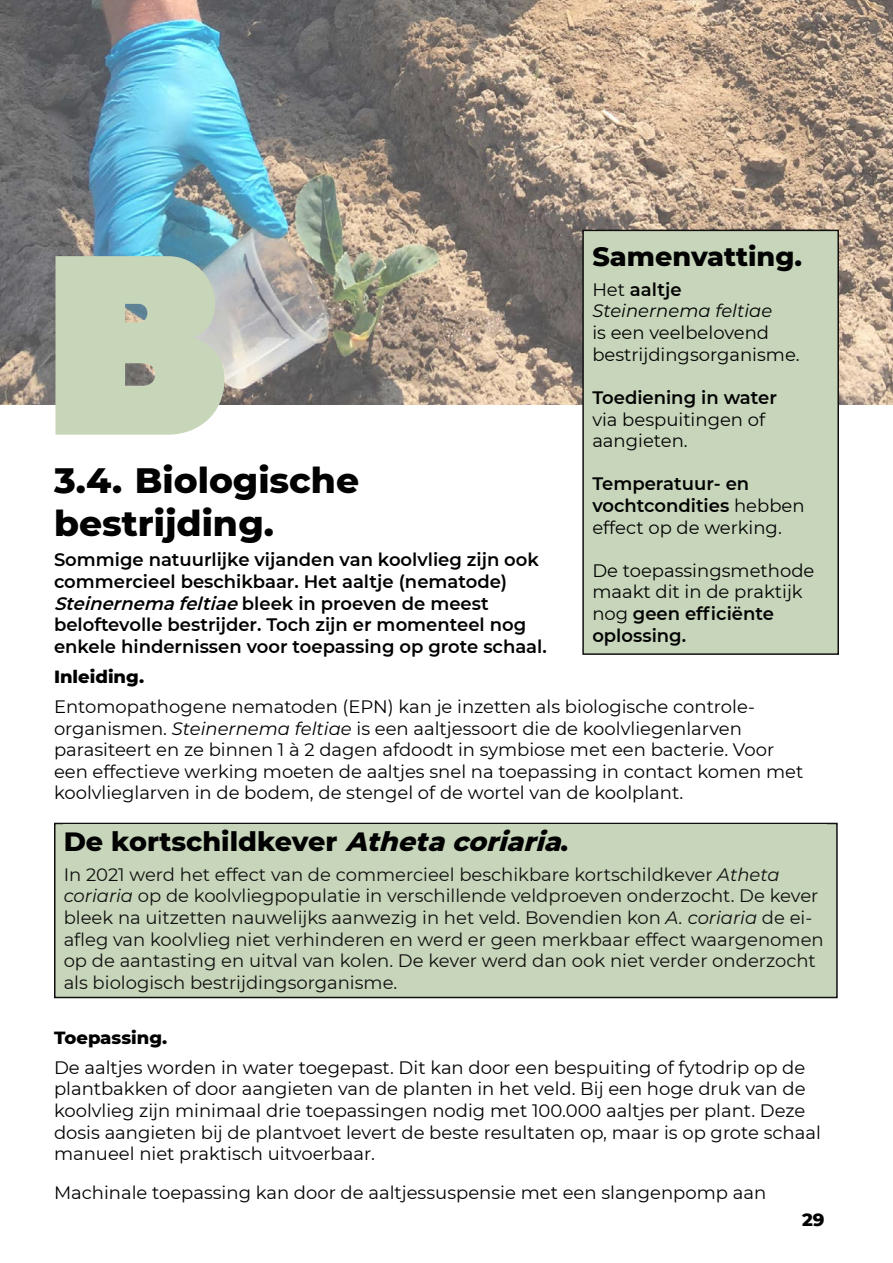
<style>
.page{position:relative;width:893px;height:1263px;background:#fff}
.page>*{position:absolute;margin:0;border:0;box-sizing:border-box;transform-origin:0 0}
.t1{font:255px "Code Pro Black";color:#c7d6b9}
.t2{font:800 36px/43.2px "Montserrat";color:#020203}
.t3{font:800 27px "Montserrat";color:#020203}
.t4{font:18px/21.6px "Montserrat";color:#020203}
.t5{font:18px/21.6px "Montserrat";color:#111010}
.t6{font:600 18px/21.6px "Montserrat";color:#000}
.t7{font:600 18px/21.6px "Montserrat";color:#020203}
.t8{font:italic 18px/21.6px "Montserrat";color:#020203}
.t9{font:800 18px "Montserrat";color:#000}
.s1{font-style:normal}
.s2{font-weight:600;font-style:normal}
.s3{font-weight:400}
.s4{font-weight:600}
.s5{font-style:italic}
</style>
<div class="page">
<div style="left:54px;top:823px;width:784px;height:175px;background:#c7d6ba;border:2px solid #111010"></div>
<div style="left:64px;top:824px;width:763px;height:172px;background:#c7d6ba"></div>
<img style="left:0;top:0;width:893px;height:405px">
<div style="left:583px;top:230px;width:255px;height:424px;background:#c7d6ba"></div>
<div style="left:582px;top:230px;width:257px;height:425px;border:2px solid #111010"></div>
<h3 class="t3" style="left:592px;top:236px;width:211px">Samenvatting.</h3>
<p class="t8" style="left:592px;top:278px;width:181px"><span class="s1">Het</span> <span class="s2">aaltje<br></span>Steinernema feltiae</p>
<p class="t4" style="left:592px;top:321px;width:209px">is een veelbelovend bestrijdingsorganisme.</p>
<p class="t7" style="left:592px;top:386px;width:186px">Toediening in water</p>
<p class="t4" style="left:592px;top:408px;width:174px">via bespuitingen of aangieten.</p>
<p class="t7" style="left:592px;top:472px;width:214px">Temperatuur- en vochtcondities <span class="s3">hebben effect op de werking.</span></p>
<p class="t4" style="left:592px;top:559px;width:224px">De toepassingsmethode maakt dit in de praktijk nog <span class="s4">geen efficiënte oplossing.</span></p>
<h1 class="t1" style="left:61px;top:189px;width:179px">B</h1>
<h2 class="t2" style="left:54px;top:457px;width:307px">3.4. Biologische bestrijding.</h2>
<p class="t6" style="left:54px;top:548px;width:494px">Sommige natuurlijke vijanden van koolvlieg zijn ook commercieel beschikbaar. Het aaltje (nematode)<br><span class="s5">Steinernemafeltiae</span>b l e e k i n p r o eve n d e m e e s t beloftevolle bestrijder. Toch zijn er momenteel nog enkele hindernissen voor toepassing op grote schaal.</p>
<p class="t9" style="left:54px;top:663px;width:92px">Inleiding.</p>
<p class="t4" style="left:54px;top:695px;width:751px">Entomopathogene nematoden (EPN) kan je inzetten als biologische controle&shy;organismen. <span class="s5">Steinernema feltiae</span> is een aaltjessoort die de koolvliegenlarven parasiteert en ze binnen 1 à 2 dagen afdoodt in symbiose met een bacterie. Voor een effectieve werking moeten de aaltjes snel na toepassing in contact komen met koolvlieglarven in de bodem, de stengel of de wortel van de koolplant.</p>
<h3 class="t3" style="left:64px;top:821px;width:508px">De kortschildkever <span class="s5">Athetacoriaria</span>.</h3>
<p class="t5" style="left:64px;top:863px;width:762px">In 2021 werd het effect van de commercieel beschikbare kortschildkever <span class="s5">Atheta coriaria</span> op de koolvliegpopulatie in verschillende veldproeven onderzocht. De kever bleek na uitzetten nauwelijks aanwezig in het veld. Bovendien kon <span class="s5">A. coriaria</span> de ei&shy;afleg van koolvlieg niet verhinderen en werd er geen merkbaar effect waargenomen op de aantasting en uitval van kolen. De kever werd dan ook niet verder onderzocht als biologisch bestrijdingsorganisme.</p>
<p class="t9" style="left:54px;top:1024px;width:115px">Toepassing.</p>
<p class="t4" style="left:54px;top:1056px;width:768px">De aaltjes worden in water toegepast. Dit kan door een bespuiting of fytodrip op de plantbakken of door aangieten van de planten in het veld. Bij een hoge druk van de koolvlieg zijn minimaal drie toepassingen nodig met 100.000 aaltjes per plant. Deze dosis aangieten bij de plantvoet levert de beste resultaten op, maar is op grote schaal manueel niet praktisch uitvoerbaar.</p>
<p class="t4" style="left:54px;top:1181px;width:714px">Machinale toepassing kan door de aaltjessuspensie met een slangenpomp aan</p>
<p class="t9" style="left:802px;top:1207px;width:24px">29</p>
</div>
